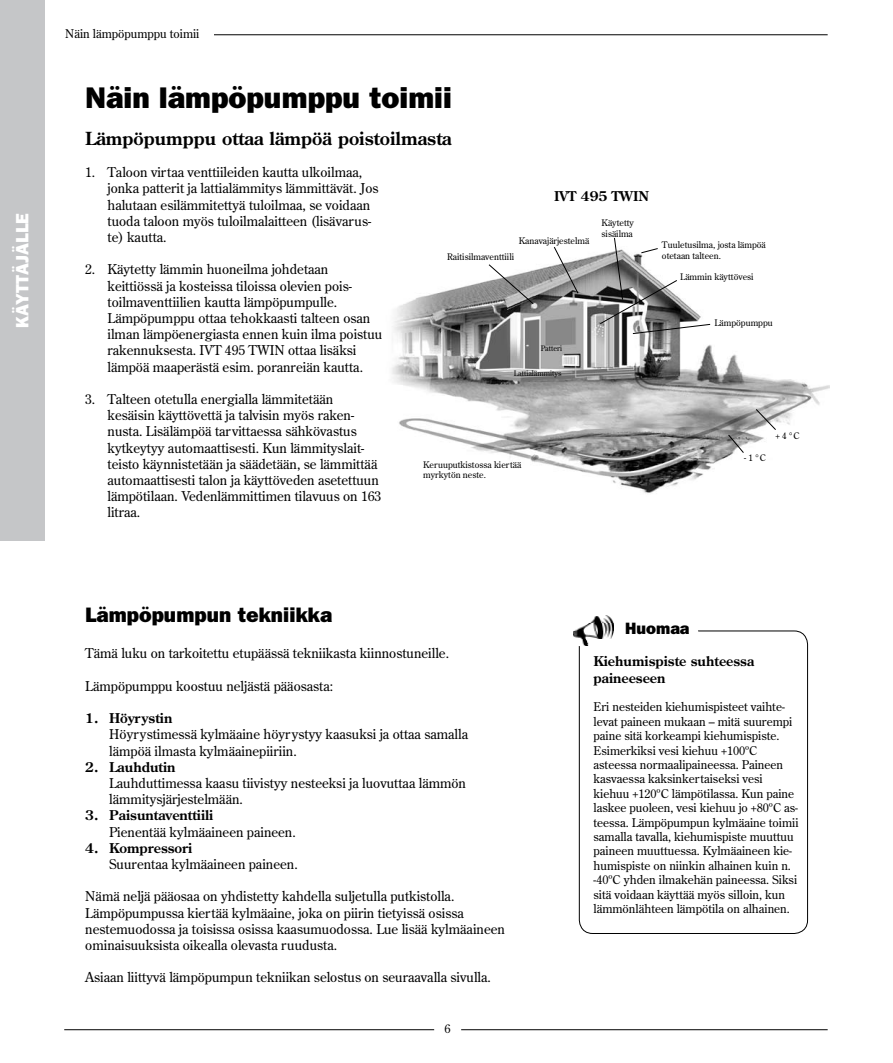
<style>
.page{position:relative;width:893px;height:1063px;background:#fff}
.page>*{position:absolute;margin:0;border:0;box-sizing:border-box;transform-origin:0 0}
.t1{font:800 30px "Franklin Gothic";color:#000}
.t2{font:800 21px "Franklin Gothic";color:#000}
.t3{font:700 18px "Century Old Style";color:#000}
.t4{font:800 18px "Franklin Gothic";color:#fff}
.t5{font:800 16.5px "Franklin Gothic";color:#000}
.t6{font:13.5px/16.2px "Century Old Style";color:#000}
.t7{font:700 13.5px/16.2px "Century Old Style";color:#000}
.t8{font:12px/14.4px "Century Old Style";color:#000}
.t9{font:9px/10.8px "Century Old Style";color:#000}
.t10{font:7.5px "Century Old Style";color:#000}
</style>
<div class="page">
<hr style="left:64px;top:34px;width:764px;height:1px;background:#000">
<hr style="left:64px;top:1029px;width:764px;height:1px;background:#000">
<div style="left:434px;top:1027px;width:27px;height:11px;border:2px solid #fff"></div>
<div style="left:0;top:0;width:45px;height:541px;background:#c5c6c8"></div>
<img style="left:392px;top:255px;width:437px;height:238px">
<div style="left:579px;top:631px;width:229px;height:303px;border:1px solid #000;border-radius:14px"></div>
<svg style="left:578px;top:630px;width:121px;height:18px"></svg>
<img style="left:573px;top:615px;width:41px;height:31px">
<div style="left:52px;top:26px;width:162px;height:14px;background:#fff"></div>
<svg style="left:488px;top:264px;width:46px;height:41px"></svg>
<svg style="left:553px;top:247px;width:26px;height:47px"></svg>
<svg style="left:599px;top:237px;width:112px;height:97px"></svg>
<svg style="left:755px;top:408px;width:22px;height:23px"></svg>
<svg style="left:727px;top:434px;width:17px;height:20px"></svg>
<h3 class="t4" style="left:12px;top:328px;width:116px;rotate:-90deg">KÄYTTÄJÄLLE</h3>
<p class="t8" style="left:65px;top:26px;width:136px">Näin lämpöpumppu toimii</p>
<h1 class="t1" style="left:85px;top:80px;width:369px">Näin lämpöpumppu toimii</h1>
<h3 class="t3" style="left:85px;top:126px;width:368px">Lämpöpumppu ottaa lämpöä poistoilmasta</h3>
<p class="t6" style="left:108px;top:164px;width:273px;text-indent:-22px">1. Taloon virtaa venttiileiden kautta ulkoilmaa, jonka patterit ja lattialämmitys lämmittävät. Jos halutaan esilämmitettyä tuloilmaa, se voidaan tuoda taloon myös tuloilmalaitteen (lisävarus&shy;te) kautta.</p>
<p class="t6" style="left:108px;top:261px;width:276px;text-indent:-23px">2. Käytetty lämmin huoneilma johdetaan keittiössä ja kosteissa tiloissa olevien pois&shy;toilmaventtiilien kautta lämpöpumpulle.<br>Lämpöpumppu ottaa tehokkaasti talteen osan ilman lämpöenergiasta ennen kuin ilma poistuu rakennuksesta. IVT 495 TWIN ottaa lisäksi lämpöä maaperästä esim. poranreiän kautta.</p>
<p class="t6" style="left:108px;top:391px;width:275px;text-indent:-23px">3. Talteen otetulla energialla lämmitetään kesäisin käyttövettä ja talvisin myös raken&shy;nusta. Lisälämpöä tarvittaessa sähkövastus kytkeytyy automaattisesti. Kun lämmityslait&shy;teisto käynnistetään ja säädetään, se lämmittää automaattisesti talon ja käyttöveden asetettuun lämpötilaan. Vedenlämmittimen tilavuus on 163 litraa.</p>
<p class="t7" style="left:554px;top:188px;width:97px">IVT 495 TWIN</p>
<p class="t9" style="left:602px;top:217px;width:34px">Käytetty sisäilma</p>
<p class="t9" style="left:519px;top:235px;width:72px">Kanavajärjestelmä</p>
<p class="t9" style="left:662px;top:239px;width:105px">Tuuletusilma, josta lämpöä otetaan talteen.</p>
<p class="t9" style="left:680px;top:271px;width:75px">Lämmin käyttövesi</p>
<p class="t9" style="left:447px;top:251px;width:68px">Raitisilmaventtiili</p>
<p class="t10" style="left:541px;top:343px;width:23px">Patteri</p>
<p class="t10" style="left:514px;top:368px;width:49px">Lattialämmitys</p>
<p class="t9" style="left:423px;top:459px;width:100px">Keruuputkistossa kiertää myrkytön neste.</p>
<p class="t9" style="left:714px;top:317px;width:60px">Lämpöpumppu</p>
<p class="t9" style="left:744px;top:452px;width:23px">- 1 °C</p>
<p class="t9" style="left:775px;top:430px;width:26px">+ 4 °C</p>
<h2 class="t2" style="left:85px;top:602px;width:248px">Lämpöpumpun tekniikka</h2>
<p class="t6" style="left:85px;top:645px;width:365px">Tämä luku on tarkoitettu etupäässä tekniikasta kiinnostuneille.</p>
<p class="t6" style="left:85px;top:678px;width:249px">Lämpöpumppu koostuu neljästä pääosasta:</p>
<p class="t7" style="left:85px;top:710px;width:89px">1. Höyrystin</p>
<p class="t6" style="left:109px;top:726px;width:360px">Höyrystimessä kylmäaine höyrystyy kaasuksi ja ottaa samalla lämpöä ilmasta kylmäainepiiriin.</p>
<p class="t7" style="left:85px;top:758px;width:92px">2. Lauhdutin</p>
<p class="t6" style="left:109px;top:775px;width:358px">Lauhduttimessa kaasu tiivistyy nesteeksi ja luovuttaa lämmön lämmitysjärjestelmään.</p>
<p class="t7" style="left:85px;top:807px;width:130px">3. Paisuntaventtiili</p>
<p class="t6" style="left:109px;top:823px;width:188px">Pienentää kylmäaineen paineen.</p>
<p class="t7" style="left:85px;top:839px;width:108px">4. Kompressori</p>
<p class="t6" style="left:109px;top:856px;width:190px">Suurentaa kylmäaineen paineen.</p>
<p class="t6" style="left:85px;top:888px;width:421px">Nämä neljä pääosaa on yhdistetty kahdella suljetulla putkistolla.<br>Lämpöpumpussa kiertää kylmäaine, joka on piirin tietyissä osissa nestemuodossa ja toisissa osissa kaasumuodossa. Lue lisää kylmäaineen ominaisuuksista oikealla olevasta ruudusta.</p>
<p class="t6" style="left:85px;top:969px;width:407px">Asiaan liittyvä lämpöpumpun tekniikan selostus on seuraavalla sivulla.</p>
<p class="t5" style="left:625px;top:619px;width:66px">Huomaa</p>
<p class="t7" style="left:594px;top:653px;width:162px">Kiehumispiste suhteessa paineeseen</p>
<p class="t8" style="left:594px;top:700px;width:206px">Eri nesteiden kiehumispisteet vaihte&shy;levat paineen mukaan – mitä suurempi paine sitä korkeampi kiehumispiste.<br>Esimerkiksi vesi kiehuu +100ºC asteessa normaalipaineessa. Paineen kasvaessa kaksinkertaiseksi vesi kiehuu +120ºC lämpötilassa. Kun paine laskee puoleen, vesi kiehuu jo +80ºC as&shy;teessa. Lämpöpumpun kylmäaine toimii samalla tavalla, kiehumispiste muuttuu paineen muuttuessa. Kylmäaineen kie&shy;humispiste on niinkin alhainen kuin n. -40ºC yhden ilmakehän paineessa. Siksi sitä voidaan käyttää myös silloin, kun lämmönlähteen lämpötila on alhainen.</p>
</div>
